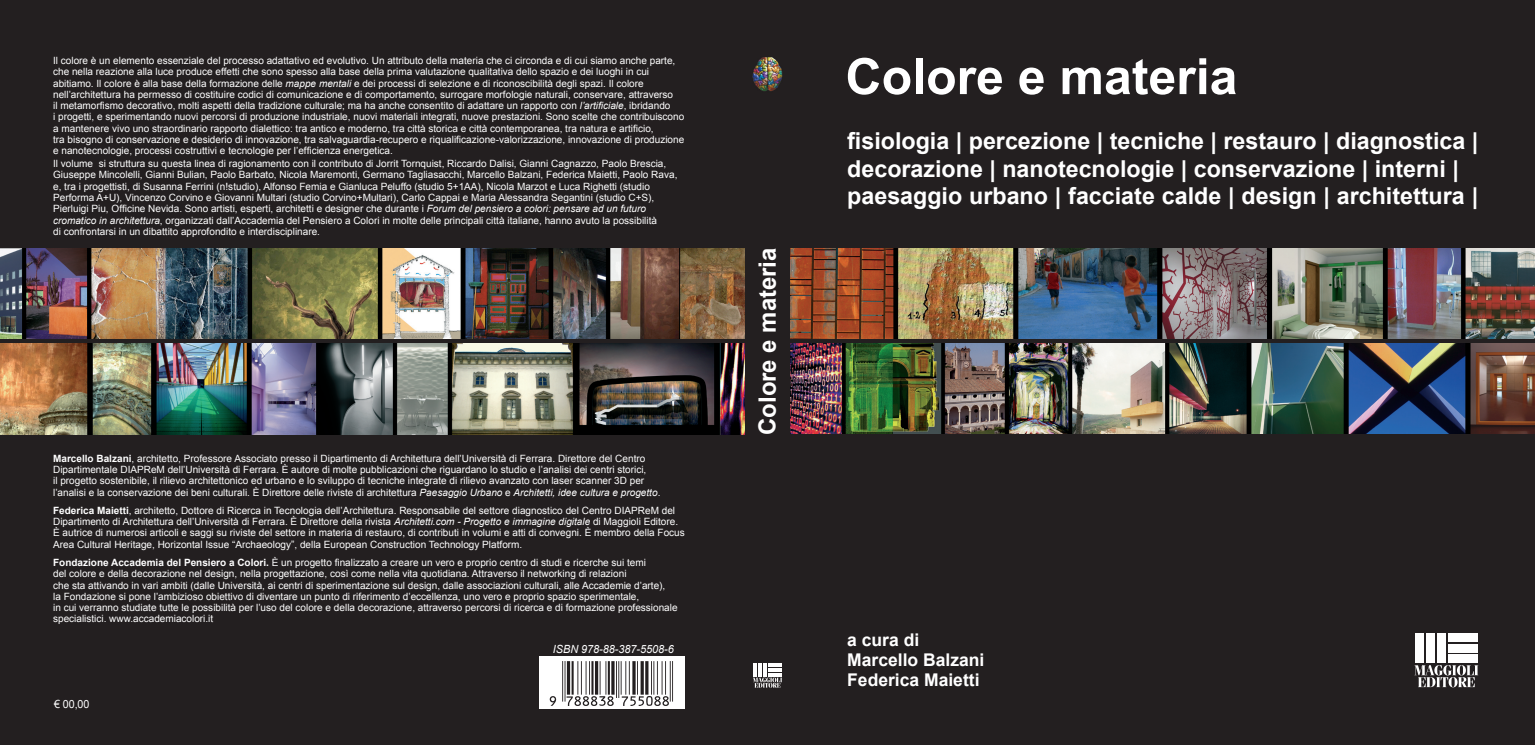
<style>
.page{position:relative;width:1535px;height:745px;background:#fff}
.page>*{position:absolute;margin:0;border:0;box-sizing:border-box;transform-origin:0 0}
.t1{font:700 50px "Arial";color:#fff}
.t2{font:700 23.88px "Arial";color:#fff}
.t3{font:700 23.25px "Arial";color:#fff}
.t4{font:700 17.5px "Arial";color:#fff}
.t5{font:italic 11.25px "Arial";letter-spacing:-.005em;color:#fff}
.t6{font:11.25px "Arial";color:#fff;scale:.95 1}
.t7{font:10px/11.2px "Arial";color:#fff}
.s1{font-style:italic}
.s2{font-weight:700}
</style>
<div class="page">
<div style="left:0;top:0;width:1534px;height:744px;background:#231f20"></div>
<svg style="left:1414px;top:664px;width:64px;height:23px"></svg>
<div style="left:1447px;top:654px;width:30px;height:8px;background:#fff"></div>
<div style="left:1447px;top:643px;width:30px;height:9px;background:#fff"></div>
<div style="left:1447px;top:633px;width:30px;height:8px;background:#fff"></div>
<div style="left:1436px;top:633px;width:9px;height:29px;background:#fff"></div>
<div style="left:1425px;top:633px;width:9px;height:29px;background:#fff"></div>
<div style="left:1414px;top:633px;width:9px;height:29px;background:#fff"></div>
<svg style="left:753px;top:677px;width:29px;height:10px"></svg>
<svg style="left:768px;top:672px;width:13px;height:4px"></svg>
<svg style="left:768px;top:667px;width:13px;height:4px"></svg>
<svg style="left:768px;top:662px;width:13px;height:4px"></svg>
<hr style="left:763px;top:662px;width:4px;height:14px;background:#fff">
<hr style="left:758px;top:662px;width:4px;height:14px;background:#fff">
<hr style="left:753px;top:662px;width:4px;height:14px;background:#fff">
<img style="left:790px;top:248px;width:744px;height:90px">
<img style="left:790px;top:343px;width:744px;height:90px">
<img style="left:0;top:248px;width:744px;height:90px">
<img style="left:0;top:343px;width:744px;height:91px">
<div style="left:539px;top:656px;width:145px;height:52px;background:#fff"></div>
<img style="left:750px;top:56px;width:34px;height:36px">
<svg style="left:549px;top:696px;width:7px;height:9px"></svg>
<hr style="left:562px;top:660px;width:1px;height:41px;background:#231f20">
<hr style="left:564px;top:660px;width:1px;height:41px;background:#231f20">
<svg style="left:566px;top:661px;width:48px;height:44px"></svg>
<hr style="left:616px;top:660px;width:1px;height:37px;background:#231f20">
<hr style="left:618px;top:660px;width:1px;height:37px;background:#231f20">
<svg style="left:620px;top:661px;width:49px;height:44px"></svg>
<hr style="left:669px;top:660px;width:1px;height:41px;background:#231f20">
<hr style="left:672px;top:660px;width:1px;height:41px;background:#231f20">
<p class="t7" style="left:53px;top:55px;width:623px">Il colore è un elemento essenziale del processo adattativo ed evolutivo. Un attributo della materia che ci circonda e di cui siamo anche parte, che nella reazione alla luce produce effetti che sono spesso alla base della prima valutazione qualitativa dello spazio e dei luoghi in cui</p>
<p class="t7" style="left:53px;top:77px;width:592px">abitiamo. Il colore è alla base della formazione delle <span class="s1">mappe mentali</span> e dei processi di selezione e di riconoscibilità degli spazi. Il colore</p>
<p class="t7" style="left:53px;top:89px;width:621px">nell’architettura ha permesso di costituire codici di comunicazione e di comportamento, surrogare morfologie naturali, conservare, attraverso</p>
<p class="t7" style="left:53px;top:100px;width:618px">il metamorfismo decorativo, molti aspetti della tradizione culturale; ma ha anche consentito di adattare un rapporto con <span class="s1">l’artificiale</span>, ibridando</p>
<p class="t7" style="left:53px;top:111px;width:632px">i progetti, e sperimentando nuovi percorsi di produzione industriale, nuovi materiali integrati, nuove prestazioni. Sono scelte che contribuiscono a mantenere vivo uno straordinario rapporto dialettico: tra antico e moderno, tra città storica e città contemporanea, tra natura e artificio,</p>
<p class="t7" style="left:53px;top:134px;width:632px">tra bisogno di conservazione e desiderio di innovazione, tra salvaguardia-recupero e riqualificazione-valorizzazione, innovazione di produzione</p>
<p class="t7" style="left:53px;top:145px;width:341px">e nanotecnologie, processi costruttivi e tecnologie per l’efficienza energetica.</p>
<p class="t7" style="left:53px;top:158px;width:625px">Il volume si struttura su questa linea di ragionamento con il contributo di Jorrit Tornquist, Riccardo Dalisi, Gianni Cagnazzo, Paolo Brescia,<br>Giuseppe Mincolelli, Gianni Bulian, Paolo Barbato, Nicola Maremonti, Germano Tagliasacchi, Marcello Balzani, Federica Maietti, Paolo Rava,</p>
<p class="t7" style="left:53px;top:180px;width:598px">e, tra i progettisti, di Susanna Ferrini (n!studio), Alfonso Femia e Gianluca Peluffo (studio 5+1AA), Nicola Marzot e Luca Righetti (studio</p>
<p class="t7" style="left:53px;top:192px;width:602px">Performa A+U), Vincenzo Corvino e Giovanni Multari (studio Corvino+Multari), Carlo Cappai e Maria Alessandra Segantini (studio C+S),</p>
<p class="t7" style="left:53px;top:203px;width:594px">Pierluigi Piu, Officine Nevida. Sono artisti, esperti, architetti e designer che durante i <span class="s1">Forum del pensiero a colori: pensare ad un futuro</span></p>
<p class="t7" style="left:53px;top:214px;width:605px"><span class="s1">cromatico in architettura</span>, organizzati dall’Accademia del Pensiero a Colori in molte delle principali città italiane, hanno avuto la possibilità</p>
<p class="t7" style="left:53px;top:225px;width:268px">di confrontarsi in un dibattito approfondito e interdisciplinare.</p>
<p class="t7" style="left:53px;top:452px;width:593px"><span class="s2">Marcello Balzani</span>, architetto, Professore Associato presso il Dipartimento di Architettura dell’Università di Ferrara. Direttore del Centro</p>
<p class="t7" style="left:53px;top:463px;width:594px">Dipartimentale DIAPReM dell’Università di Ferrara. È autore di molte pubblicazioni che riguardano lo studio e l’analisi dei centri storici,</p>
<p class="t7" style="left:53px;top:475px;width:592px">il progetto sostenibile, il rilievo architettonico ed urbano e lo sviluppo di tecniche integrate di rilievo avanzato con laser scanner 3D per</p>
<p class="t7" style="left:53px;top:486px;width:608px">l’analisi e la conservazione dei beni culturali. È Direttore delle riviste di architettura <span class="s1">Paesaggio Urbano</span> e <span class="s1">Architetti, idee cultura e progetto</span>.</p>
<p class="t7" style="left:53px;top:504px;width:633px"><span class="s2">Federica Maietti</span>, architetto, Dottore di Ricerca in Tecnologia dell’Architettura. Responsabile del settore diagnostico del Centro DIAPReM del Dipartimento di Architettura dell’Università di Ferrara. È Direttore della rivista <span class="s1">Architetti.com - Progetto e immagine digitale</span> di Maggioli Editore.<br>È autrice di numerosi articoli e saggi su riviste del settore in materia di restauro, di contributi in volumi e atti di convegni. È membro della Focus Area Cultural Heritage, Horizontal Issue “Archaeology”, della European Construction Technology Platform.</p>
<p class="t7" style="left:53px;top:556px;width:626px"><span class="s2">Fondazione Accademia del Pensiero a Colori.</span> È un progetto finalizzato a creare un vero e proprio centro di studi e ricerche sui temi<br>del colore e della decorazione nel design, nella progettazione, così come nella vita quotidiana. Attraverso il networking di relazioni<br>che sta attivando in vari ambiti (dalle Università, ai centri di sperimentazione sul design, dalle associazioni culturali, alle Accademie d’arte),<br>la Fondazione si pone l’ambizioso obiettivo di diventare un punto di riferimento d’eccellenza, uno vero e proprio spazio sperimentale,<br>in cui verranno studiate tutte le possibilità per l’uso del colore e della decorazione, attraverso percorsi di ricerca e di formazione professionale specialistici. www.accademiacolori.it</p>
<p class="t6" style="left:54px;top:696px;width:39px">€ 00,00</p>
<p class="t5" style="left:553px;top:641px;width:122px">ISBN 978-88-387-5508-6</p>
<p class="t2" style="left:751px;top:434px;width:189px;rotate:-90deg">Colore e materia</p>
<p class="t1" style="left:845px;top:43px;width:393px">Colore e materia</p>
<p class="t3" style="left:847px;top:125px;width:632px">fisiologia | percezione | tecniche | restauro | diagnostica |</p>
<p class="t3" style="left:847px;top:153px;width:613px">decorazione | nanotecnologie | conservazione | interni |</p>
<p class="t3" style="left:847px;top:181px;width:632px">paesaggio urbano | facciate calde | design | architettura |</p>
<p class="t4" style="left:847px;top:628px;width:73px">a cura di</p>
<p class="t4" style="left:847px;top:648px;width:139px">Marcello Balzani</p>
<p class="t4" style="left:847px;top:668px;width:134px">Federica Maietti</p>
</div>
